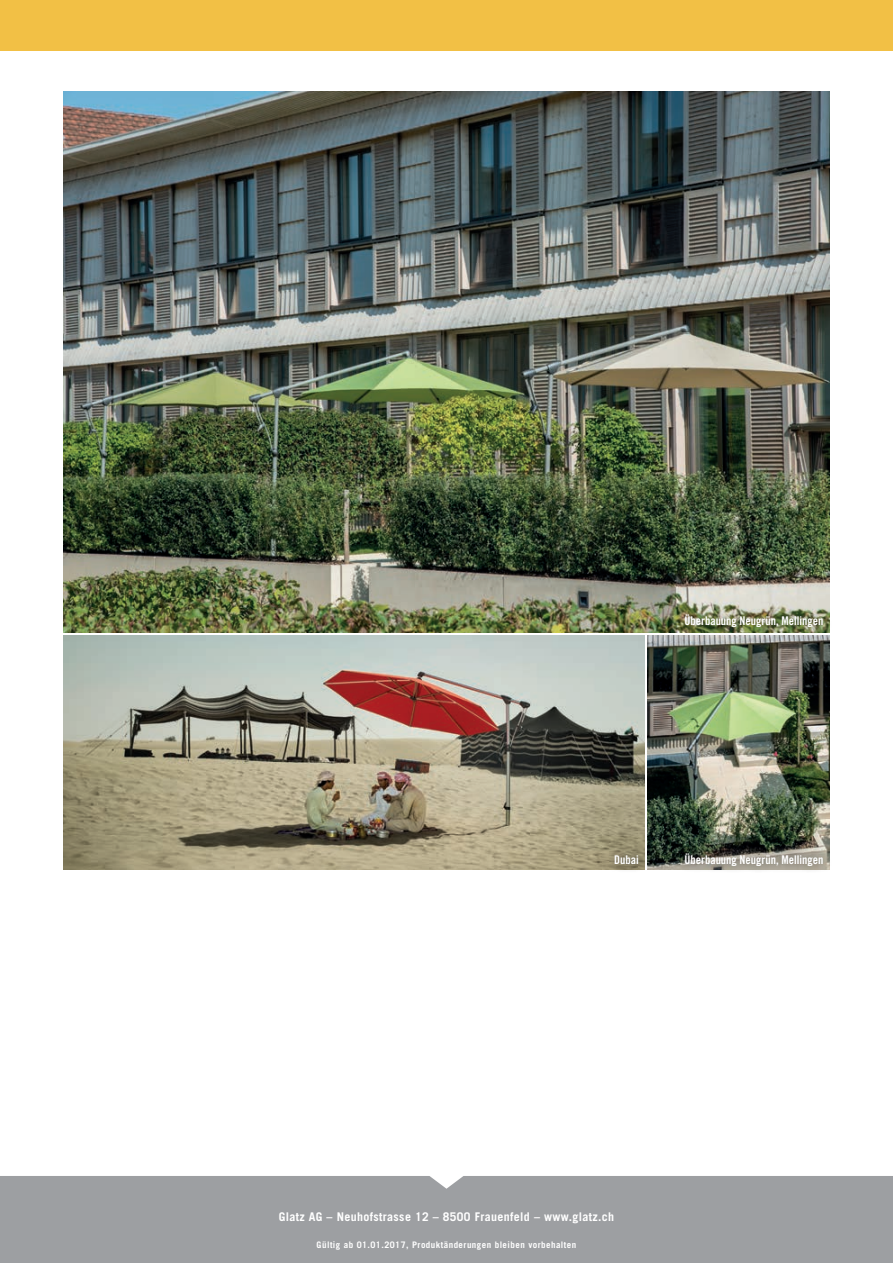
<style>
.page{position:relative;width:893px;height:1263px;background:#fff}
.page>*{position:absolute;margin:0;border:0;box-sizing:border-box;transform-origin:0 0}
._01_Kriterium{font:12px "Trade Gothic Bold Cond Twenty";color:#fff}
._00_Händlereindruck{font:700 12px "Trade Gothic";letter-spacing:.03em;color:#fff}
._00_Datum_Produktänd{font:700 9px "Trade Gothic";letter-spacing:.05em;color:#fff}
</style>
<div class="page">
<img style="left:64px;top:92px;width:765px;height:541px">
<img style="left:64px;top:636px;width:581px;height:234px">
<img style="left:648px;top:636px;width:181px;height:234px">
<div style="left:0;top:0;width:893px;height:51px;background:#f2c045"></div>
<div style="left:0;top:1176px;width:893px;height:87px;background:#9d9fa2"></div>
<div style="left:605px;top:846px;width:43px;height:27px;background:#231f20;opacity:.6"></div>
<div style="left:676px;top:605px;width:156px;height:31px;background:#231f20;opacity:.6"></div>
<div style="left:676px;top:844px;width:156px;height:30px;background:#231f20;opacity:.6"></div>
<p class="_01_Kriterium" style="left:684px;top:613px;width:141px">Überbauung Neugrün, Mellingen</p>
<p class="_01_Kriterium" style="left:614px;top:852px;width:26px">Dubai</p>
<p class="_01_Kriterium" style="left:684px;top:852px;width:141px">Überbauung Neugrün, Mellingen</p>
<p class="_00_Händlereindruck" style="left:279px;top:1209px;width:337px">Glatz AG – Neuhofstrasse 12 – 8500 Frauenfeld – www.glatz.ch</p>
<p class="_00_Datum_Produktänd" style="left:317px;top:1239px;width:261px">Gültig ab 01.01.2017, Produktänderungen bleiben vorbehalten</p>
</div>
